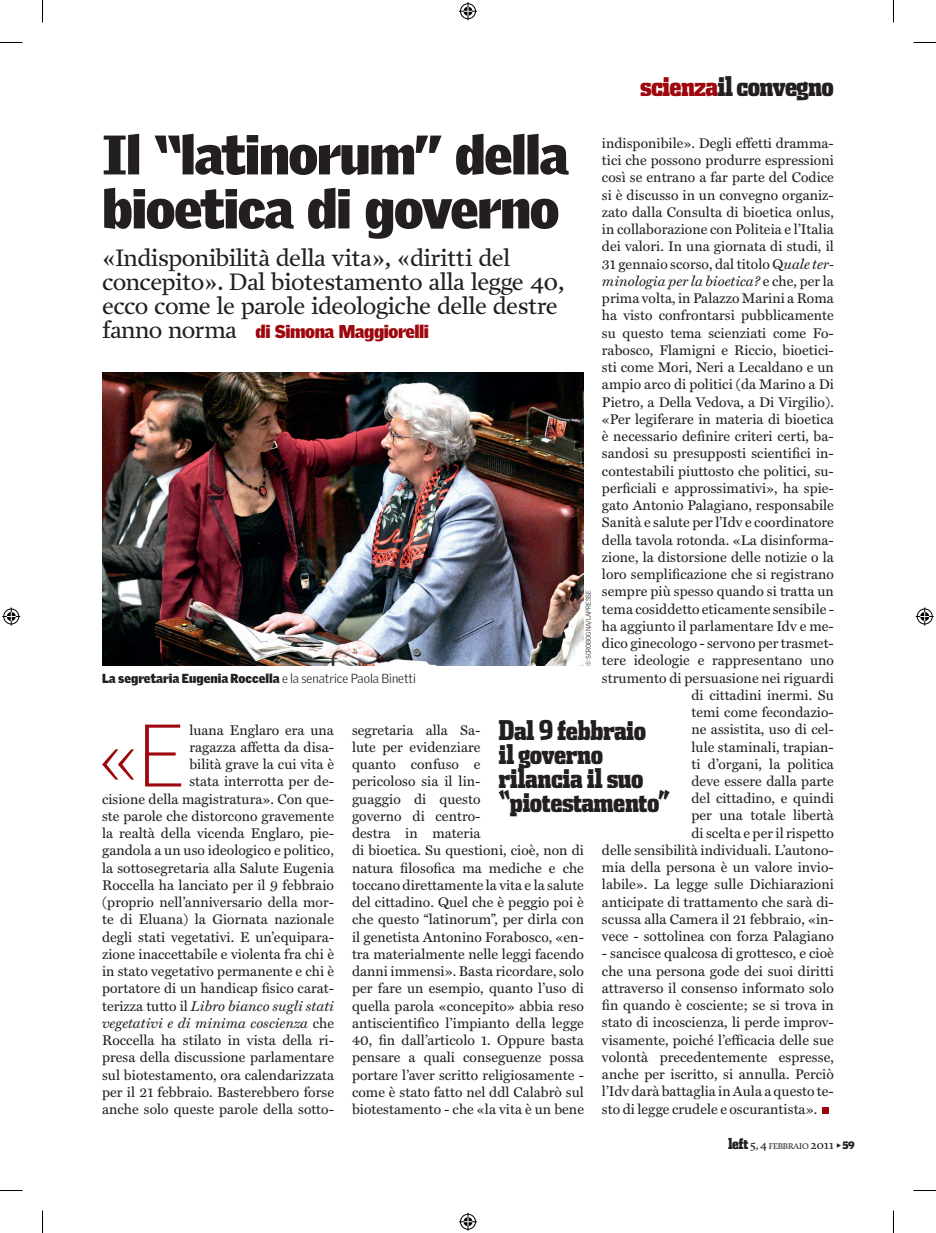
<style>
.page{position:relative;width:936px;height:1233px;background:#fff}
.page>*{position:absolute;margin:0;border:0;box-sizing:border-box;transform-origin:0 0}
.t1{font:100 85.95px "Griffith Gothic";color:#9d070d}
.t2{font:700 54px/54px "Griffith Gothic";letter-spacing:-.025em;color:#231f20}
.t3{font:900 27px/24px "Dispatch Comp";letter-spacing:-.015em;color:#231f20}
.t4{font:24px/24px "Prensa";letter-spacing:-.025em;color:#231f20}
.t5{font:700 18px "Griffith Gothic";letter-spacing:-.025em;color:#9d070d}
.t6{font:14.1px/17.2px "Miller Text";letter-spacing:.005em;color:#231f20;text-align:right}
.t7{font:700 12.75px "Griffith Gothic";color:#231f20}
.t8{font:8.4px "Prensa";letter-spacing:-.035em;color:#231f20}
.t9{font:6.75px "Griffith Gothic";letter-spacing:-.015em;color:#231f20}
.s1{color:#9d070d}
.s2{font-style:italic}
.s3{font-family:"Prensa";font-weight:400;font-size:24px;color:#231f20}
.s4{font-weight:400}
.s5{font-family:"Dispatch Comp";font-weight:900;font-size:15px}
.s6{font-size:12px}
.s7{font-size:10.5px}
.s8{font-family:"Griffith Gothic";font-weight:700;font-size:10.5px}
</style>
<div class="page">
<img style="left:102px;top:372px;width:482px;height:294px">
<svg style="left:822px;top:1108px;width:6px;height:6px"></svg>
<svg style="left:0;top:42px;width:22px;height:1px"></svg>
<svg style="left:913px;top:42px;width:22px;height:1px"></svg>
<svg style="left:0;top:1190px;width:22px;height:1px"></svg>
<svg style="left:913px;top:1190px;width:22px;height:1px"></svg>
<svg style="left:42px;top:0;width:1px;height:23px"></svg>
<svg style="left:42px;top:1211px;width:1px;height:22px"></svg>
<svg style="left:893px;top:0;width:1px;height:23px"></svg>
<svg style="left:893px;top:1211px;width:1px;height:22px"></svg>
<svg style="left:459px;top:2px;width:18px;height:18px"></svg>
<svg style="left:459px;top:1213px;width:18px;height:18px"></svg>
<svg style="left:2px;top:608px;width:18px;height:18px"></svg>
<svg style="left:915px;top:608px;width:18px;height:18px"></svg>
<h3 class="t3" style="left:640px;top:74px;width:195px"><span class="s1">scienza</span>il convegno</h3>
<h2 class="t2" style="left:102px;top:127px;width:468px">Il “latinorum” della bioetica di governo</h2>
<p class="t6" style="left:602px;top:134px;width:233px">indisponibile». Degli effetti dramma&shy;tici che possono produrre espressioni così se entrano a far parte del Codice si è discusso in un convegno organiz&shy;zato dalla Consulta di bioetica onlus, in collaborazione con Politeia e l’Italia dei valori. In una giornata di studi, il 31 gennaio scorso, dal titolo Q<span class="s2">uale ter&shy;minologia per la bioetica?</span> e che, per la prima volta, in Palazzo Marini a Roma ha visto confrontarsi pubblicamente su questo tema scienziati come Fo&shy;rabosco, Flamigni e Riccio, bioetici&shy;sti come Mori, Neri a Lecaldano e un ampio arco di politici (da Marino a Di Pietro, a Della Vedova, a Di Virgilio). «Per legiferare in materia di bioetica è necessario definire criteri certi, ba&shy;sandosi su presupposti scientifici in&shy;contestabili piuttosto che politici, su&shy;perficiali e approssimativi», ha spie&shy;gato Antonio Palagiano, responsabile Sanità e salute per l’Idv e coordinatore della tavola rotonda. «La disinforma&shy;zione, la distorsione delle notizie o la loro semplificazione che si registrano sempre più spesso quando si tratta un tema cosiddetto eticamente sensibile - ha aggiunto il parlamentare Idv e me&shy;dico ginecologo - servono per trasmet&shy;tere ideologie e rappresentano uno strumento di persuasione nei riguardi di cittadini inermi. Su<br>temi come fecondazio-<br>ne assistita, uso di cel-<br>lule staminali, trapian-<br>ti d’organi, la politica<br>deve essere dalla parte<br>del cittadino, e quindi<br>per una totale libertà<br>di scelta e per il rispetto<br>delle sensibilità individuali. L’autono&shy;mia della persona è un valore invio&shy;labile». La legge sulle Dichiarazioni anticipate di trattamento che sarà di&shy;scussa alla Camera il 21 febbraio, «in&shy;vece - sottolinea con forza Palagiano</p>
<p class="t6" style="left:602px;top:945px;width:233px;text-align:justify">- sancisce qualcosa di grottesco, e cioè che una persona gode dei suoi diritti attraverso il consenso informato solo fin quando è cosciente; se si trova in stato di incoscienza, li perde improv&shy;visamente, poiché l’efficacia delle sue volontà precedentemente espresse, anche per iscritto, si annulla. Perciò l’Idv darà battaglia in Aula a questo te&shy;sto di legge crudele e oscurantista».</p>
<h3 class="t4" style="left:102px;top:246px;width:464px">«Indisponibilità della vita», «diritti del concepito». Dal biotestamento alla legge 40, ecco come le parole ideologiche delle destre</h3>
<p class="t5" style="left:102px;top:321px;width:328px"><span class="s3">fanno norma</span> di Simona Maggiorelli</p>
<p class="t9" style="left:584px;top:666px;width:77px;rotate:-90deg">© Scrobogna/lapresse</p>
<p class="t7" style="left:102px;top:671px;width:315px">La segretaria Eugenia Roccella <span class="s4">e la senatrice Paola Binetti</span></p>
<h3 class="t3" style="left:498px;top:717px;width:173px">Dal 9 febbraio<br>il governo rilancia il suo “piotestamento”</h3>
<p class="t6" style="left:102px;top:721px;width:233px">luana Englaro era una<br>ragazza affetta da disa-<br>bilità grave la cui vita è<br>stata interrotta per de-<br>cisione della magistratura». Con que&shy;ste parole che distorcono gravemente la realtà della vicenda Englaro, pie&shy;gandola a un uso ideologico e politico, la sottosegretaria alla Salute Eugenia Roccella ha lanciato per il 9 febbraio (proprio nell’anniversario della mor&shy;te di Eluana) la Giornata nazionale degli stati vegetativi. E un’equipara&shy;zione inaccettabile e violenta fra chi è in stato vegetativo permanente e chi è portatore di un handicap fisico carat&shy;terizza tutto il <span class="s2">Libro bianco sugli stati vegetativi e di minima coscienza</span> che Roccella ha stilato in vista della ri&shy;presa della discussione parlamentare sul biotestamento, ora calendarizzata per il 21 febbraio. Basterebbero forse anche solo queste parole della sotto-</p>
<p class="t6" style="left:352px;top:721px;width:233px;text-align:left">segretaria alla Sa-<br>lute per evidenziare<br>quanto confuso e<br>pericoloso sia il lin-<br>guaggio di questo<br>governo di centro-<br>destra in materia<br>di bioetica. Su questioni, cioè, non di natura filosofica ma mediche e che toccano direttamente la vita e la salute del cittadino. Quel che è peggio poi è che questo “latinorum”, per dirla con il genetista Antonino Forabosco, «en&shy;tra materialmente nelle leggi facendo danni immensi». Basta ricordare, solo per fare un esempio, quanto l’uso di quella parola «concepito» abbia reso antiscientifico l’impianto della legge<br>40, fin dall’articolo 1. Oppure basta pensare a quali conseguenze possa portare l’aver scritto religiosamente - come è stato fatto nel ddl Calabrò sul biotestamento - che «la vita è un bene</p>
<h1 class="t1" style="left:99px;top:705px;width:87px">«E</h1>
<p class="t8" style="left:728px;top:1141px;width:128px"><span class="s5">left</span> <span class="s6">5</span><span class="s7">,</span> <span class="s6">4</span> FEBBRAIO <span class="s6">2011</span> ◆<span class="s8">59</span></p>
</div>
